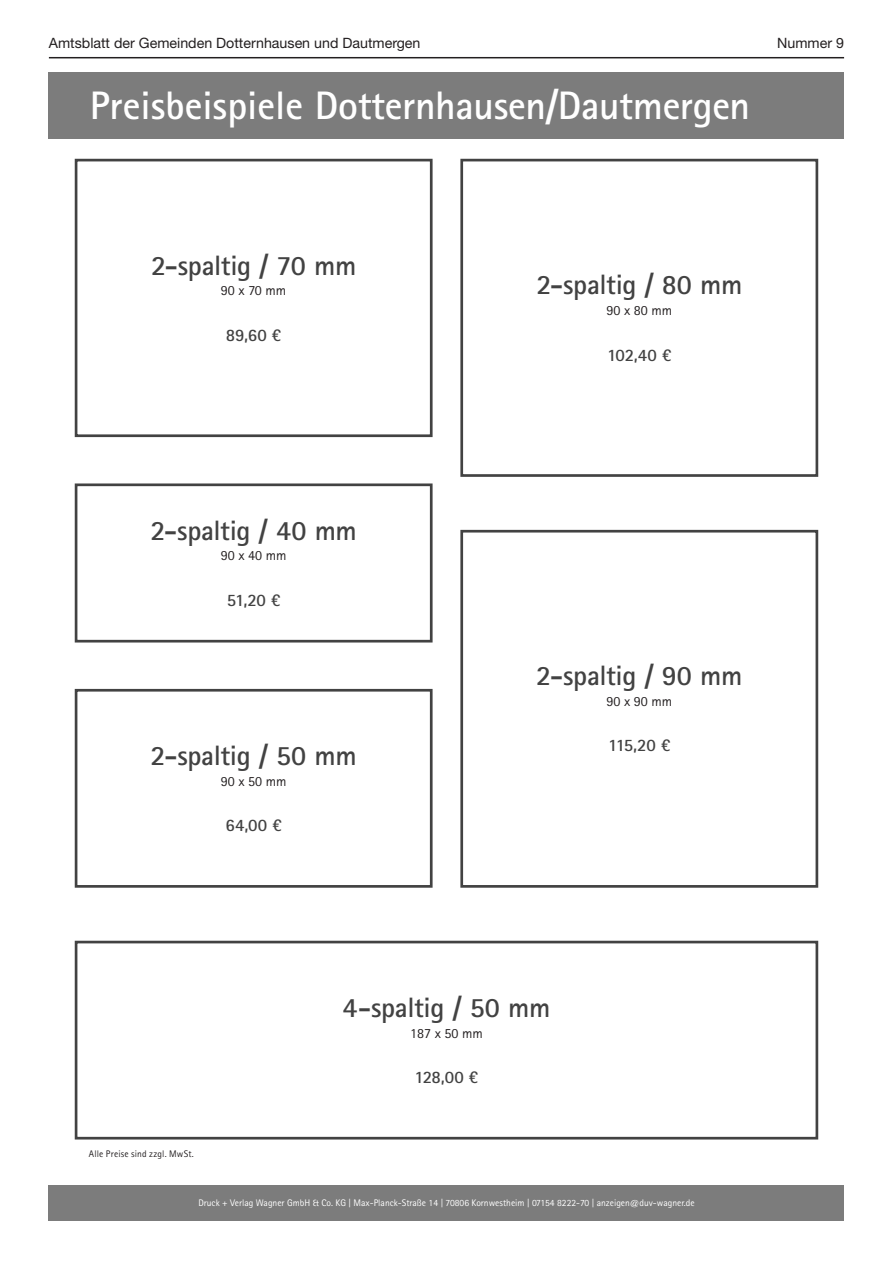
<style>
.page{position:relative;width:893px;height:1263px;background:#fff}
.page>*{position:absolute;margin:0;border:0;box-sizing:border-box;transform-origin:0 0}
.t1{font:700 39.75px "Rotis Sans Serif Std";letter-spacing:-.01em;color:#fff}
.t2{font:700 28.05px "Rotis Sans Serif Std";letter-spacing:-.015em;color:#424242}
.t3{font:700 17.55px "Rotis Sans Serif Std";letter-spacing:-.015em;color:#424242}
.t4{font:14.25px "Helvetica Neue LT Std";color:#231f20}
.t5{font:14.1px "Rotis Sans Serif Std";color:#231f20}
.t6{font:9.6px "Rotis Sans Serif Std";color:#fff}
.t7{font:9.6px "Rotis Sans Serif Std";letter-spacing:.015em;color:#231f20}
</style>
<div class="page">
<hr style="left:49px;top:57px;width:795px;height:1px;background:#231f20">
<div style="left:49px;top:72px;width:795px;height:67px;background:#7c7c7c"></div>
<div style="left:49px;top:1185px;width:795px;height:35px;background:#7c7c7c"></div>
<div style="left:75px;top:941px;width:743px;height:198px;border:3px solid #424242"></div>
<div style="left:75px;top:159px;width:358px;height:278px;border:3px solid #424242"></div>
<div style="left:75px;top:689px;width:358px;height:199px;border:3px solid #424242"></div>
<div style="left:75px;top:483px;width:358px;height:159px;border:3px solid #424242"></div>
<div style="left:460px;top:159px;width:358px;height:318px;border:3px solid #424242"></div>
<div style="left:460px;top:530px;width:358px;height:358px;border:3px solid #424242"></div>
<h3 class="t4" style="left:49px;top:35px;width:373px">Amtsblatt der Gemeinden Dotternhausen und Dautmergen</h3>
<h3 class="t4" style="left:777px;top:35px;width:68px">Nummer 9</h3>
<h1 class="t1" style="left:90px;top:81px;width:662px">Preisbeispiele Dotternhausen/Dautmergen</h1>
<h2 class="t2" style="left:151px;top:247px;width:207px">2-spaltig / 70 mm</h2>
<h3 class="t5" style="left:221px;top:282px;width:67px">90 x 70 mm</h3>
<h3 class="t3" style="left:226px;top:324px;width:57px">89,60 €</h3>
<h2 class="t2" style="left:150px;top:512px;width:208px">2-spaltig / 40 mm</h2>
<h3 class="t5" style="left:221px;top:547px;width:67px">90 x 40 mm</h3>
<h3 class="t3" style="left:227px;top:589px;width:55px">51,20 €</h3>
<h2 class="t2" style="left:151px;top:738px;width:208px">2-spaltig / 50 mm</h2>
<h3 class="t5" style="left:221px;top:773px;width:67px">90 x 50 mm</h3>
<h3 class="t3" style="left:225px;top:814px;width:58px">64,00 €</h3>
<h2 class="t2" style="left:536px;top:267px;width:207px">2-spaltig / 80 mm</h2>
<h3 class="t5" style="left:606px;top:302px;width:67px">90 x 80 mm</h3>
<h3 class="t3" style="left:607px;top:343px;width:66px">102,40 €</h3>
<h2 class="t2" style="left:536px;top:658px;width:208px">2-spaltig / 90 mm</h2>
<h3 class="t5" style="left:606px;top:693px;width:67px">90 x 90 mm</h3>
<h3 class="t3" style="left:608px;top:734px;width:64px">115,20 €</h3>
<p class="t7" style="left:89px;top:1148px;width:106px">Alle Preise sind zzgl. MwSt.</p>
<h2 class="t2" style="left:343px;top:989px;width:209px">4-spaltig / 50 mm</h2>
<h3 class="t5" style="left:410px;top:1024px;width:74px">187 x 50 mm</h3>
<h3 class="t3" style="left:415px;top:1066px;width:65px">128,00 €</h3>
<p class="t6" style="left:198px;top:1197px;width:498px">Druck + Verlag Wagner GmbH &amp; Co. KG | Max-Planck-Straße 14 | 70806 Kornwestheim | 07154 8222-70 | anzeigen@duv-wagner.de</p>
</div>
